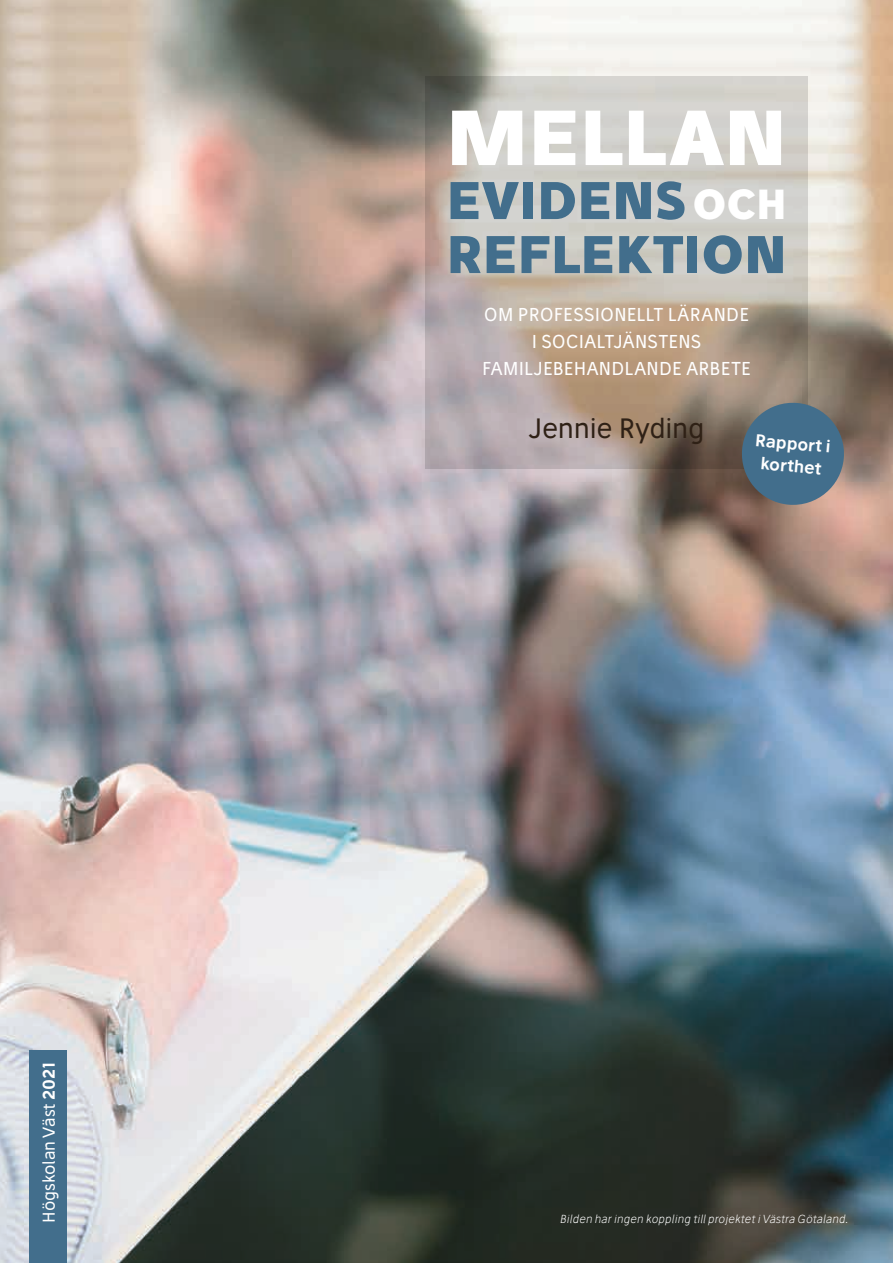
<style>
.page{position:relative;width:893px;height:1263px;background:#fff}
.page>*{position:absolute;margin:0;border:0;box-sizing:border-box;transform-origin:0 0}
.t1{font:700 75px "Stilu";letter-spacing:.01em;color:#fff}
.t2{font:700 51px/54px "Stilu";letter-spacing:.005em;color:#426e8c}
.t3{font:27px "Stilu";letter-spacing:-.015em;color:#2f2116}
.t4{font:18px/27px "Stilu";letter-spacing:.01em;color:#fff;text-align:center}
.t5{font:16.5px "Stilu";letter-spacing:-.005em;color:#fff}
.t6{font:600 16.5px/22.5px "Stilu";color:#fff;text-align:center}
.t7{font:italic 300 11.25px "Stilu";letter-spacing:.01em;color:#fff}
.s1{font-weight:600}
.s2{font-size:40.5px;color:#fff}
</style>
<div class="page">
<img style="left:0;top:0;width:893px;height:1263px">
<svg style="left:425px;top:77px;width:383px;height:392px"></svg>
<svg style="left:740px;top:400px;width:106px;height:107px"></svg>
<div style="left:30px;top:1050px;width:37px;height:213px;background:#426e8c"></div>
<p class="t5" style="left:38px;top:1222px;width:161px;rotate:-90deg">Högskolan Väst <span class="s1">2021</span></p>
<h1 class="t1" style="left:447px;top:87px;width:341px">MELLAN</h1>
<h2 class="t2" style="left:447px;top:172px;width:341px">EVIDENS <span class="s2">OCH<br></span>REFLEKTION</h2>
<p class="t4" style="left:482px;top:301px;width:271px">OM PROFESSIONELLT LÄRANDE<br>I SOCIALTJÄNSTENS<br>FAMILJEBEHANDLANDE ARBETE</p>
<h3 class="t3" style="left:529px;top:411px;width:177px">Jennie Ryding</h3>
<p class="t6" style="left:756px;top:428px;width:77px;rotate:5deg">Rapport i korthet</p>
<p class="t7" style="left:560px;top:1211px;width:290px">Bilden har ingen koppling till projektet i Västra Götaland.</p>
</div>
